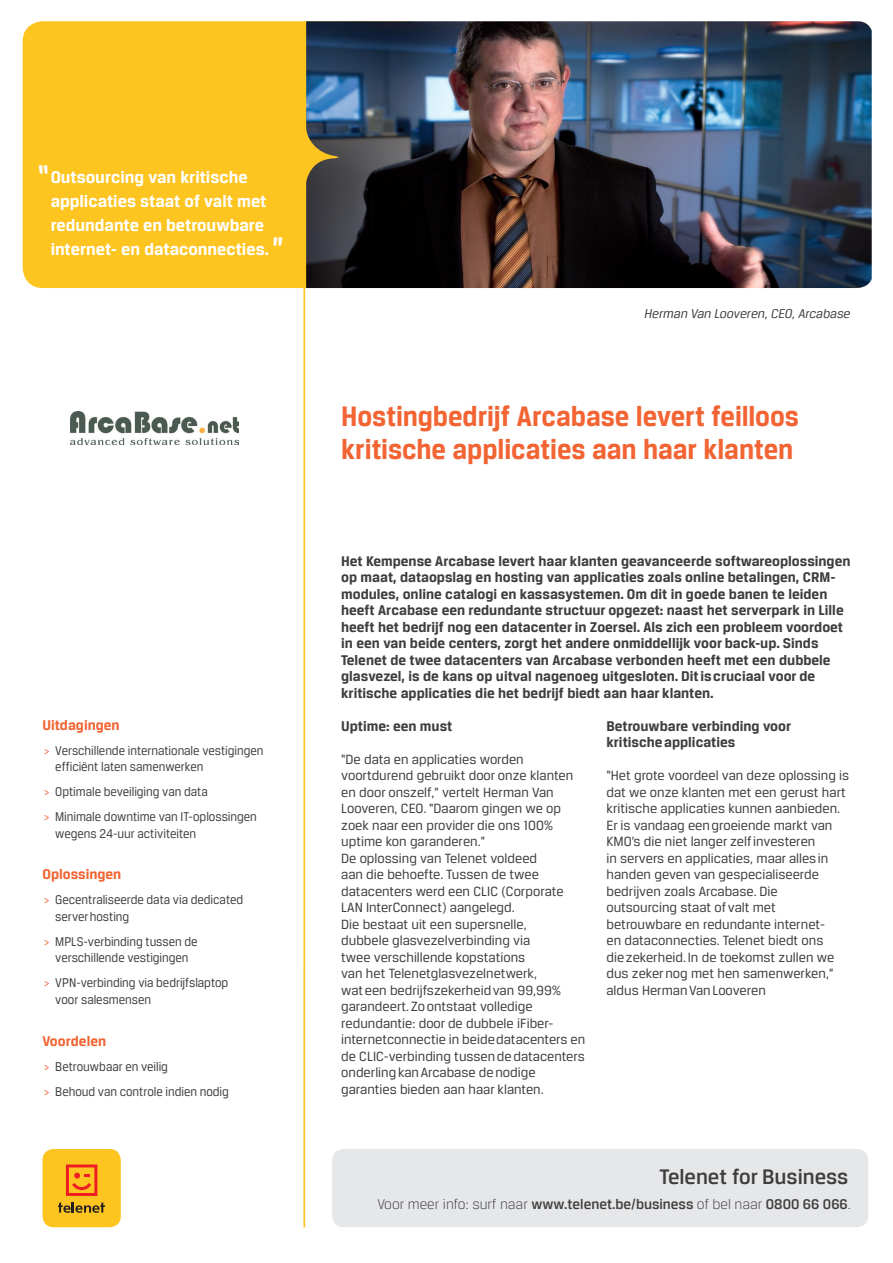
<style>
.page{position:relative;width:893px;height:1263px;background:#fff}
.page>*{position:absolute;margin:0;border:0;box-sizing:border-box;transform-origin:0 0}
.Titel_artikel{font:700 30px/33px "Breuer Text";letter-spacing:-.005em;color:#f26433;scale:.94 1}
.t1{font:500 22.35px "Breuer Text";color:#3e3e3f}
.Quote_-_geelvlak{font:700 18px/24px "Breuer Text";color:#fff}
.Titel_Body_artikel{font:700 15px/16.5px "Breuer Text";color:#3e3e3f}
.Info_-_niet_bold{font:500 15px "Breuer Text";color:#3e3e3f}
.Titel_lijst{font:700 15px "Breuer Text";color:#f26433}
.Body{font:14.25px/16.5px "Breuer Text";color:#3e3e3f}
.t2{font:13.5px/16.5px "Breuer Text";letter-spacing:-.005em;color:#3e3e3f;scale:.94 1}
.functie_quote{font:italic 13.5px "Breuer Text";color:#3e3e3f}
.s1{font-size:27px}
.s2{font-weight:300;color:#f26433}
.s3{font-weight:300}
</style>
<div class="page">
<div style="left:43px;top:1149px;width:78px;height:78px;background:#fec41f;border-radius:11px"></div>
<svg style="left:58px;top:1202px;width:47px;height:11px"></svg>
<svg style="left:66px;top:1164px;width:31px;height:32px"></svg>
<div style="left:23px;top:21px;width:406px;height:267px;background:#fec41f;border-radius:20px"></div>
<img style="left:339px;top:21px;width:533px;height:267px">
<svg style="left:303px;top:21px;width:36px;height:1207px"></svg>
<img style="left:71px;top:412px;width:167px;height:33px">
<div style="left:332px;top:1149px;width:536px;height:78px;background:#e6e7e9;border-radius:11px"></div>
<p class="Quote_-_geelvlak" style="left:51px;top:165px;width:234px;text-indent:-13px"><span class="s1">“</span>Outsourcing van kritische applicaties staat of valt met redundante en betrouwbare internet- en dataconnecties. <span class="s1">”</span></p>
<p class="Titel_lijst" style="left:43px;top:716px;width:79px">Uitdagingen</p>
<p class="t2" style="left:55px;top:742px;width:223px;text-indent:-13px"><span class="s2">›</span> Verschillende internationale vestigingen efficiënt laten samenwerken</p>
<p class="t2" style="left:43px;top:783px;width:177px"><span class="s2">›</span> Optimale beveiliging van data</p>
<p class="t2" style="left:55px;top:808px;width:216px;text-indent:-13px"><span class="s2">›</span> Minimale downtime van IT-oplossingen wegens 24-uur activiteiten</p>
<p class="Titel_lijst" style="left:43px;top:866px;width:80px">Oplossingen</p>
<p class="t2" style="left:55px;top:891px;width:202px;text-indent:-13px"><span class="s2">›</span> Gecentraliseerde data via dedicated server hosting</p>
<p class="t2" style="left:43px;top:933px;width:167px;text-align:center"><span class="s2">›</span> MPLS-verbinding tussen de verschillende vestigingen</p>
<p class="t2" style="left:55px;top:974px;width:186px;text-indent:-13px"><span class="s2">›</span> VPN-verbinding via bedrijfslaptop voor salesmensen</p>
<p class="Titel_lijst" style="left:43px;top:1032px;width:65px">Voordelen</p>
<p class="t2" style="left:43px;top:1058px;width:135px"><span class="s2">›</span> Betrouwbaar en veilig</p>
<p class="t2" style="left:43px;top:1083px;width:200px"><span class="s2">›</span> Behoud van controle indien nodig</p>
<p class="functie_quote" style="left:645px;top:306px;width:207px">Herman Van Looveren, CEO, Arcabase</p>
<p class="Titel_artikel" style="left:341px;top:400px;width:489px">Hostingbedrijf Arcabase levert feilloos kritische applicaties aan haar klanten</p>
<p class="Titel_Body_artikel" style="left:341px;top:552px;width:511px">Het Kempense Arcabase levert haar klanten geavanceerde softwareoplossingen op maat, dataopslag en hosting van applicaties zoals online betalingen, CRM&shy;modules, online catalogi en kassasystemen. Om dit in goede banen te leiden heeft Arcabase een redundante structuur opgezet: naast het serverpark in Lille heeft het bedrijf nog een datacenter in Zoersel. Als zich een probleem voordoet in een van beide centers, zorgt het andere onmiddellijk voor back-up. Sinds Telenet de twee datacenters van Arcabase verbonden heeft met een dubbele glasvezel, is de kans op uitval nagenoeg uitgesloten. Dit is cruciaal voor de kritische applicaties die het bedrijf biedt aan haar klanten.</p>
<p class="Titel_Body_artikel" style="left:341px;top:717px;width:113px">Uptime: een must</p>
<p class="Body" style="left:341px;top:751px;width:234px">“De data en applicaties worden voortdurend gebruikt door onze klanten en door onszelf,” vertelt Herman Van Looveren, CEO. “Daarom gingen we op zoek naar een provider die ons 100% uptime kon garanderen.”</p>
<p class="Body" style="left:341px;top:850px;width:224px">De oplossing van Telenet voldeed<br>aan die behoefte. Tussen de twee datacenters werd een CLIC (Corporate LAN InterConnect) aangelegd.</p>
<p class="Body" style="left:341px;top:916px;width:245px">Die bestaat uit een supersnelle,<br>dubbele glasvezelverbinding via<br>twee verschillende kopstations<br>van het Telenetglasvezelnetwerk,<br>wat een bedrijfszekerheid van 99,99% garandeert. Zo ontstaat volledige redundantie: door de dubbele iFiber&shy;internetconnectie in beide datacenters en de CLIC-verbinding tussen de datacenters onderling kan Arcabase de nodige garanties bieden aan haar klanten.</p>
<p class="Titel_Body_artikel" style="left:606px;top:717px;width:186px">Betrouwbare verbinding voor kritische applicaties</p>
<p class="Body" style="left:606px;top:767px;width:244px">“Het grote voordeel van deze oplossing is dat we onze klanten met een gerust hart kritische applicaties kunnen aanbieden.<br>Er is vandaag een groeiende markt van KMO’s die niet langer zelf investeren<br>in servers en applicaties, maar alles in handen geven van gespecialiseerde bedrijven zoals Arcabase. Die outsourcing staat of valt met betrouwbare en redundante internet-<br>en dataconnecties. Telenet biedt ons<br>die zekerheid. In de toekomst zullen we dus zeker nog met hen samenwerken,” aldus Herman Van Looveren</p>
<p class="t1" style="left:659px;top:1164px;width:190px">Telenet for Business</p>
<p class="Info_-_niet_bold" style="left:377px;top:1196px;width:475px"><span class="s3">Voor meer info: surf naar</span> www.telenet.be/business <span class="s3">of bel naar</span> 0800 66 066<span class="s3">.</span></p>
</div>
